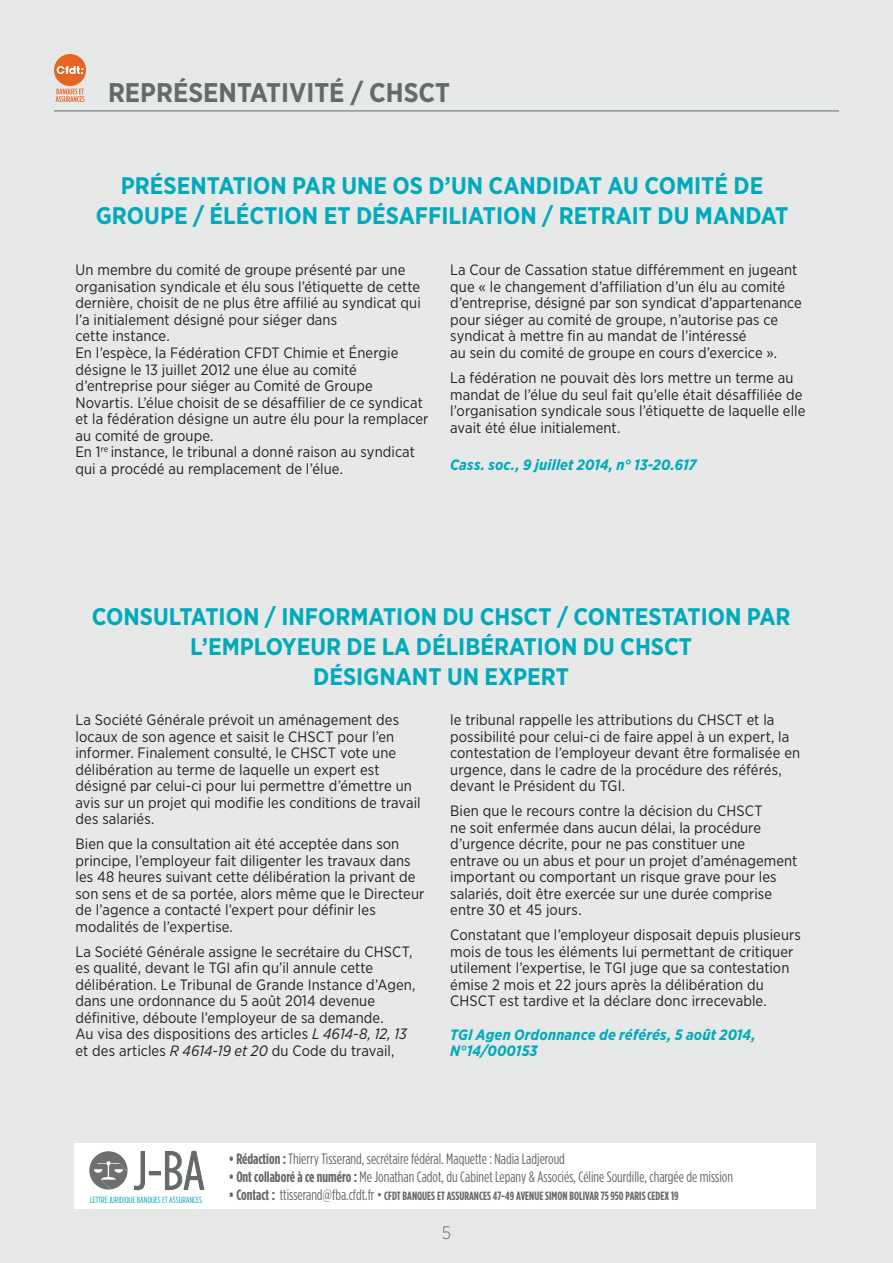
<style>
.page{position:relative;width:893px;height:1263px;background:#e7e9e9}
.page>*{position:absolute;margin:0;border:0;box-sizing:border-box;transform-origin:0 0}
.t1{font:54.3px "Gotham Condensed";color:#666969}
.t2{font:700 27px "Gotham Narrow";color:#666969}
.t3{font:700 24px/30px "Gotham Narrow";color:#00aabc;text-align:center}
.t4{font:300 18px "Gotham Narrow";color:#666969}
.t5{font:15px/16.5px "Gotham Narrow";letter-spacing:.01em;color:#231f20}
.t6{font:15px "Gotham Condensed";color:#666969}
.t7{font:italic 700 15px/16.5px "Gotham Narrow";letter-spacing:.01em;color:#00aabc}
.t8{font:700 12px "Gotham Condensed";color:#666969}
.t9{font:9px "Gotham Condensed";color:#00aabc}
.s1{font-style:italic}
.s2{font-weight:700}
.s3{font-size:15px}
.s4{font-weight:400;font-size:15px}
</style>
<div class="page">
<hr style="left:54px;top:111px;width:785px;height:1px;background:#666969">
<div style="left:54px;top:54px;width:32px;height:32px;background:#e86424;border-radius:50%"></div>
<svg style="left:57px;top:66px;width:26px;height:8px"></svg>
<svg style="left:56px;top:89px;width:29px;height:13px"></svg>
<div style="left:74px;top:1143px;width:742px;height:66px;background:#fff"></div>
<svg style="left:134px;top:1151px;width:11px;height:39px"></svg>
<div style="left:149px;top:1171px;width:12px;height:4px;border:1px solid #666969"></div>
<svg style="left:165px;top:1150px;width:40px;height:40px"></svg>
<svg style="left:89px;top:1151px;width:39px;height:38px"></svg>
<h2 class="t2" style="left:108px;top:75px;width:16px">REPRÉSENTATIVITÉ</h2>
<h2 class="t2" style="left:351px;top:75px;width:101px">/ chsct</h2>
<h3 class="t3" style="left:96px;top:171px;width:694px">Présentation par une OS d’un candidat au Comité de groupe / éléction et désaffiliation / Retrait du mandat</h3>
<p class="t5" style="left:75px;top:262px;width:355px">U n membre du comité de groupe présenté par une organisation syndicale et élu sous l’étiquette de cette dernière, choisit de ne plus être affilié au syndicat qui l’a initialement désigné pour siéger dans<br>cette instance.<br>En l’espèce, la Fédération CFDT Chimie et énergie désigne le 13 juillet 2012 une élue au comité d’entreprise pour siéger au Comité de Groupe Novartis. L’élue choisit de se désaffilier de ce syndicat et la fédération désigne un autre élu pour la remplacer au comité de groupe.<br>En 1<sup>re</sup> instance, le tribunal a donné raison au syndicat qui a procédé au remplacement de l’élue.</p>
<p class="t5" style="left:450px;top:262px;width:353px">La Cour de Cassation statue différemment en jugeant que « le changement d’affiliation d’un élu au comité d’entreprise, désigné par son syndicat d’appartenance pour siéger au comité de groupe, n’autorise pas ce syndicat à mettre fin au mandat de l’intéressé<br>au sein du comité de groupe en cours d’exercice ».</p>
<p class="t5" style="left:450px;top:369px;width:357px">La fédération ne pouvait dès lors mettre un terme au mandat de l’élue du seul fait qu’elle était désaffiliée de l’organisation syndicale sous l’étiquette de laquelle elle avait été élue initialement.</p>
<p class="t7" style="left:450px;top:457px;width:248px">Cass. soc., 9 juillet 2014, n° 13-20.617</p>
<h3 class="t3" style="left:92px;top:601px;width:404px">Consultation / Information du CHSCT</h3>
<h3 class="t3" style="left:557px;top:601px;width:235px">/ contestation par</h3>
<h3 class="t3" style="left:190px;top:631px;width:446px">l’employeur de la délibération du CHSCT</h3>
<h3 class="t3" style="left:313px;top:661px;width:258px">désignant un expert</h3>
<p class="t5" style="left:75px;top:712px;width:325px">La Société Générale prévoit un aménagement des locaux de son agence et saisit le CHSCT</p>
<p class="t5" style="left:338px;top:728px;width:58px">pour l’en</p>
<p class="t5" style="left:75px;top:745px;width:225px">informer. Finalement consulté, le CHSCT</p>
<p class="t5" style="left:75px;top:745px;width:347px;text-indent:264px">vote une délibération au terme de laquelle un expert est désigné par celui-ci pour lui permettre d’émettre un avis sur un projet qui modifie les conditions de travail des salariés.</p>
<p class="t5" style="left:75px;top:836px;width:350px">Bien que la consultation ait été acceptée dans son principe, l’employeur fait diligenter les travaux dans les 48 heures suivant cette délibération la privant de son sens et de sa portée, alors même que le Directeur de l’agence a contacté l’expert pour définir les modalités de l’expertise.</p>
<p class="t5" style="left:75px;top:943px;width:299px">La Société Générale assigne le secrétaire du CHSCT</p>
<p class="t5" style="left:409px;top:943px;width:5px">,</p>
<p class="t5" style="left:75px;top:960px;width:141px">es qualité, devant le TGI</p>
<p class="t5" style="left:75px;top:960px;width:342px;text-indent:159px">afin qu’il annule cette délibération. Le Tribunal de Grande I nstance d’Agen, dans une ordonnance du 5 août 2014 devenue définitive, déboute l’employeur de sa demande.<br>Au visa des dispositions des articles <span class="s1">L 4614-8, 12, 13 </span>et des articles <span class="s1">R 4614-19 et 20</span> du Code du travail,</p>
<p class="t5" style="left:450px;top:712px;width:351px;text-indent:296px">et la possibilité pour celui-ci de faire appel à un expert, la contestation de l’employeur devant être formalisée en urgence, dans le cadre de la procédure des référés, devant le Président du TGI .</p>
<p class="t5" style="left:450px;top:803px;width:349px">Bien que le recours contre la décision du CHSCT<br>ne soit enfermée dans aucun délai, la procédure d’urgence décrite, pour ne pas constituer une entrave ou un abus et pour un projet d’aménagement important ou comportant un risque grave pour les salariés, doit être exercée sur une durée comprise entre 30 et 45 jours.</p>
<p class="t5" style="left:450px;top:927px;width:352px">Constatant que l’employeur disposait depuis plusieurs mois de tous les éléments lui permettant de critiquer utilement l’expertise, le TGI</p>
<p class="t5" style="left:450px;top:712px;width:257px">le tribunal rappelle les attributions du CHSCT</p>
<p class="t5" style="left:450px;top:960px;width:341px;text-indent:180px">juge que sa contestation émise 2 mois et 22 jours après la délibération du<br>CHSCT</p>
<p class="t5" style="left:499px;top:993px;width:269px">est tardive et la déclare donc irrecevable.</p>
<p class="t7" style="left:450px;top:1026px;width:307px">TGI Agen Ordonnance de référés, 5 août 2014,<br>N°14/000153</p>
<h1 class="t1" style="left:133px;top:1139px;width:71px">J-BA</h1>
<p class="t9" style="left:90px;top:1194px;width:113px">Lettre Juridique Banques et Assurances</p>
<p class="t6" style="left:229px;top:1150px;width:338px"><span class="s2">• Rédaction :</span> Thierry Tisserand, secrétaire fédéral. Maquette : Nadia Ladjeroud</p>
<p class="t6" style="left:229px;top:1168px;width:506px"><span class="s2">• Ont collaboré à ce numéro :</span> Me Jonathan Cadot, du Cabinet Lepany &amp; Associés, Céline Sourdille, chargée de mission</p>
<p class="t8" style="left:229px;top:1188px;width:451px"><span class="s3">• Contact :</span> <span class="s4">ttisserand@fba.cfdt.fr •</span> CFDT BANQUES ET ASSURANCES 47-49 AVENUE SIMON BOLIVAR 75 950 PARIS CEDEX 19</p>
<p class="t4" style="left:442px;top:1221px;width:11px">5</p>
</div>
